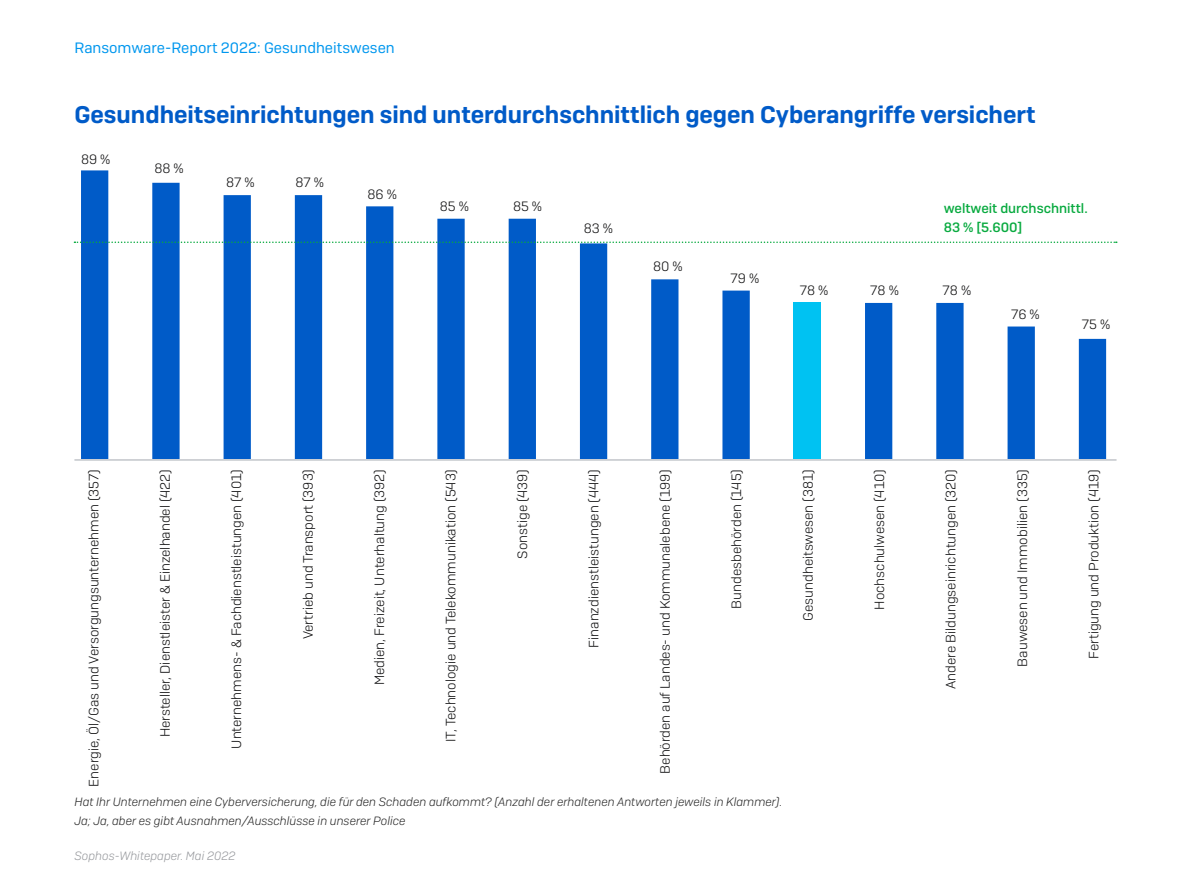
<style>
.page{position:relative;width:1191px;height:893px;background:#fff}
.page>*{position:absolute;margin:0;border:0;box-sizing:border-box;transform-origin:0 0}
.Body_Copy{font:600 24px "Sophos Sans";color:#005bc8}
.t1{font:15px "Sophos Sans";color:#0097ee}
.Body_Copy-2{font:300 13.5px "Sophos Sans";color:#0d0d0e}
.Body_Copy-3{font:500 13.5px/19.5px "Sophos Sans";color:#09aa40}
.t2{font:italic 300 12px/19.5px "Sophos Sans";color:#262626}
.t3{font:italic 300 12px "Sophos Sans";color:#96989c}
</style>
<div class="page">
<svg style="left:81px;top:170px;width:1025px;height:289px"></svg>
<hr style="left:74px;top:459px;width:1042px;height:2px;background:#c2c5ca">
<svg style="left:74px;top:242px;width:1042px;height:1px"></svg>
<p class="t1" style="left:74px;top:39px;width:322px">Ransomware-Report 2022: Gesundheitswesen</p>
<p class="Body_Copy" style="left:74px;top:100px;width:962px">Gesundheitseinrichtungen sind unterdurchschnittlich gegen Cyberangriffe versichert</p>
<p class="Body_Copy-2" style="left:81px;top:152px;width:31px">89 %</p>
<p class="Body_Copy-2" style="left:154px;top:161px;width:31px">88 %</p>
<p class="Body_Copy-2" style="left:226px;top:174px;width:30px">87 %</p>
<p class="Body_Copy-2" style="left:295px;top:174px;width:30px">87 %</p>
<p class="Body_Copy-2" style="left:367px;top:186px;width:31px">86 %</p>
<p class="Body_Copy-2" style="left:440px;top:198px;width:31px">85 %</p>
<p class="Body_Copy-2" style="left:513px;top:198px;width:31px">85 %</p>
<p class="Body_Copy-2" style="left:584px;top:221px;width:31px">83 %</p>
<p class="Body_Copy-2" style="left:653px;top:258px;width:31px">80 %</p>
<p class="Body_Copy-2" style="left:730px;top:270px;width:30px">79 %</p>
<p class="Body_Copy-3" style="left:943px;top:198px;width:145px">weltweit durchschnittl.<br>83 % [5.600]</p>
<p class="Body_Copy-2" style="left:800px;top:282px;width:30px">78 %</p>
<p class="Body_Copy-2" style="left:942px;top:282px;width:30px">78 %</p>
<p class="Body_Copy-2" style="left:870px;top:282px;width:30px">78 %</p>
<p class="Body_Copy-2" style="left:1011px;top:306px;width:30px">76 %</p>
<p class="Body_Copy-2" style="left:1082px;top:317px;width:30px">75 %</p>
<p class="Body_Copy-2" style="left:86px;top:787px;width:319px;rotate:-90deg">Energie, Öl/Gas und Versorgungsunternehmen (357)</p>
<p class="Body_Copy-2" style="left:157px;top:737px;width:270px;rotate:-90deg">Hersteller, Dienstleister &amp; Einzelhandel (422)</p>
<p class="Body_Copy-2" style="left:228px;top:749px;width:281px;rotate:-90deg">Unternehmens- &amp; Fachdienstleistungen (401)</p>
<p class="Body_Copy-2" style="left:300px;top:639px;width:172px;rotate:-90deg">Vertrieb und Transport (393)</p>
<p class="Body_Copy-2" style="left:371px;top:685px;width:218px;rotate:-90deg">Medien, Freizeit, Unterhaltung (392)</p>
<p class="Body_Copy-2" style="left:443px;top:742px;width:275px;rotate:-90deg">IT, Technologie und Telekommunikation (543)</p>
<p class="Body_Copy-2" style="left:514px;top:559px;width:91px;rotate:-90deg">Sonstige (439)</p>
<p class="Body_Copy-2" style="left:586px;top:648px;width:180px;rotate:-90deg">Finanzdienstleistungen (444)</p>
<p class="Body_Copy-2" style="left:657px;top:774px;width:306px;rotate:-90deg">Behörden auf Landes- und Kommunalebene (199)</p>
<p class="Body_Copy-2" style="left:728px;top:608px;width:141px;rotate:-90deg">Bundesbehörden (145)</p>
<p class="Body_Copy-2" style="left:800px;top:621px;width:153px;rotate:-90deg">Gesundheitswesen (381)</p>
<p class="Body_Copy-2" style="left:871px;top:610px;width:142px;rotate:-90deg">Hochschulwesen (410)</p>
<p class="Body_Copy-2" style="left:943px;top:689px;width:221px;rotate:-90deg">Andere Bildungseinrichtungen (320)</p>
<p class="Body_Copy-2" style="left:1014px;top:666px;width:199px;rotate:-90deg">Bauwesen und Immobilien (335)</p>
<p class="Body_Copy-2" style="left:1085px;top:659px;width:191px;rotate:-90deg">Fertigung und Produktion (419)</p>
<p class="t2" style="left:74px;top:792px;width:709px">Hat Ihr Unternehmen eine Cyberversicherung, die für den Schaden aufkommt? (Anzahl der erhaltenen Antworten jeweils in Klammer).<br>Ja; Ja, aber es gibt Ausnahmen/Ausschlüsse in unserer Police</p>
<p class="t3" style="left:74px;top:848px;width:163px">Sophos-Whitepaper. Mai 2022</p>
</div>
